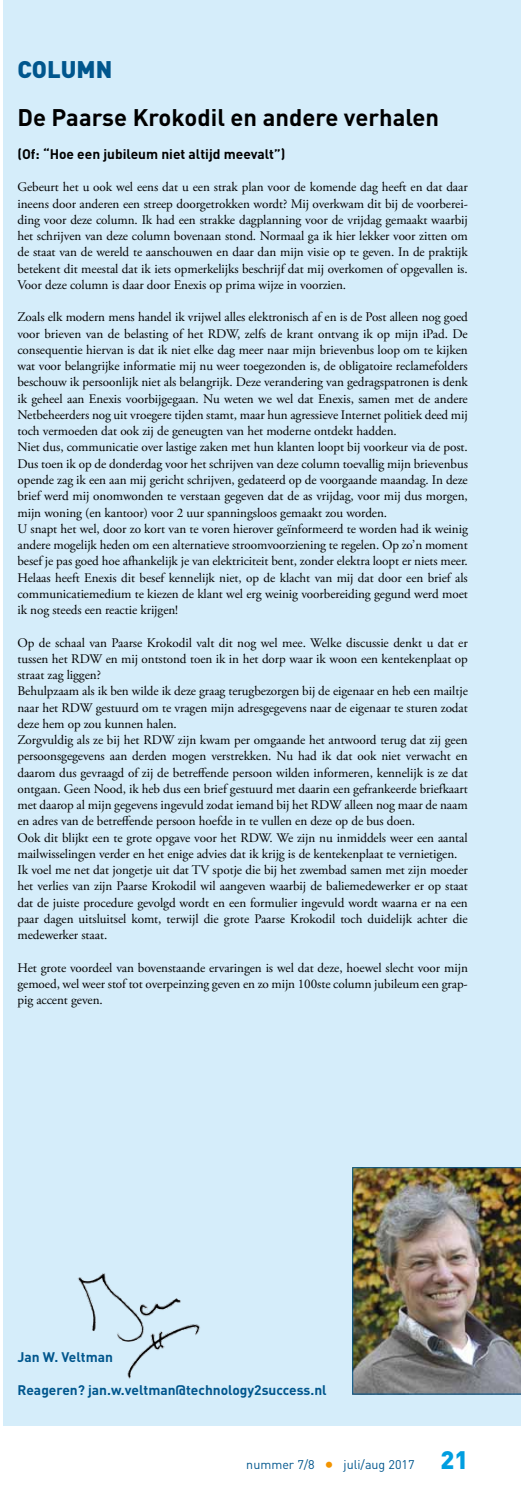
<style>
.page{position:relative;width:521px;height:1489px;background:#fff}
.page>*{position:absolute;margin:0;border:0;box-sizing:border-box;transform-origin:0 0}
.t1{font:700 23.75px "DIN";color:#000}
.t2{font:900 23.75px "DIN";color:#00568d}
.t3{font:700 13.75px "DIN";color:#00568d}
.t4{font:700 13.75px "DIN";color:#000}
.t5{font:13.12px/16.2px "Adobe Garamond Pro";letter-spacing:-.005em;color:#000;text-align:justify}
.t6{font:12.5px "DIN";color:#00568d}
.s1{font-size:18.75px;color:#f39400}
.s2{font-weight:900;font-size:25px;color:#009ee0}
</style>
<div class="page">
<div style="left:3px;top:0;width:518px;height:1425px;background:#d5edfa"></div>
<img style="left:77px;top:1273px;width:123px;height:106px">
<img style="left:352px;top:1167px;width:169px;height:227px">
<h1 class="t2" style="left:17px;top:53px;width:96px">COLUMN</h1>
<h1 class="t1" style="left:17px;top:102px;width:423px">De Paarse Krokodil en andere verhalen</h1>
<p class="t4" style="left:17px;top:145px;width:269px">(Of: “Hoe een jubileum niet altijd meevalt”)</p>
<p class="t5" style="left:17px;top:179px;width:452px">Gebeurt het u ook wel eens dat u een strak plan voor de komende dag heeft en dat daar ineens door anderen een streep doorgetrokken wordt? Mij overkwam dit bij de voorberei&shy;ding voor deze column. Ik had een strakke dagplanning voor de vrijdag gemaakt waarbij het schrijven van deze column bovenaan stond. Normaal ga ik hier lekker voor zitten om de staat van de wereld te aanschouwen en daar dan mijn visie op te geven. In de praktijk betekent dit meestal dat ik iets opmerkelijks beschrijf dat mij overkomen of opgevallen is.<br>Voor deze column is daar door Enexis op prima wijze in voorzien.</p>
<p class="t5" style="left:17px;top:309px;width:452px;text-align:left">Zoals elk modern mens handel ik vrijwel alles elektronisch af en is de Post alleen nog goed voor brieven van de belasting of het RDW, zelfs de krant ontvang ik op mijn iPad. De consequentie hiervan is dat ik niet elke dag meer naar mijn brievenbus loop om te kijken wat voor belangrijke informatie mij nu weer toegezonden is, de obligatoire reclamefolders beschouw ik persoonlijk niet als belangrijk. Deze verandering van gedragspatronen is denk ik geheel aan Enexis voorbijgegaan. Nu weten we wel dat Enexis, samen met de andere Netbeheerders nog uit vroegere tijden stamt, maar hun agressieve Internet politiek deed mij toch vermoeden dat ook zij de geneugten van het moderne ontdekt hadden.<br>Niet dus, communicatie over lastige zaken met hun klanten loopt bij voorkeur via de post.<br>Dus toen ik op de donderdag voor het schrijven van deze column toevallig mijn brievenbus opende zag ik een aan mij gericht schrijven, gedateerd op de voorgaande maandag. In deze brief werd mij onomwonden te verstaan gegeven dat de as vrijdag, voor mij dus morgen, mijn woning (en kantoor) voor 2 uur spanningsloos gemaakt zou worden.<br>U snapt het wel, door zo kort van te voren hierover geïnformeerd te worden had ik weinig andere mogelijk heden om een alternatieve stroomvoorziening te regelen. Op zo’n moment besef je pas goed hoe afhankelijk je van elektriciteit bent, zonder elektra loopt er niets meer.<br>Helaas heeft Enexis dit besef kennelijk niet, op de klacht van mij dat door een brief als communicatiemedium te kiezen de klant wel erg weinig voorbereiding gegund werd moet ik nog steeds een reactie krijgen!</p>
<p class="t5" style="left:17px;top:634px;width:452px;text-align:left">Op de schaal van Paarse Krokodil valt dit nog wel mee. Welke discussie denkt u dat er tussen het RDW en mij ontstond toen ik in het dorp waar ik woon een kentekenplaat op straat zag liggen?<br>Behulpzaam als ik ben wilde ik deze graag terugbezorgen bij de eigenaar en heb een mailtje naar het RDW gestuurd om te vragen mijn adresgegevens naar de eigenaar te sturen zodat deze hem op zou kunnen halen.<br>Zorgvuldig als ze bij het RDW zijn kwam per omgaande het antwoord terug dat zij geen persoonsgegevens aan derden mogen verstrekken. Nu had ik dat ook niet verwacht en daarom dus gevraagd of zij de betreffende persoon wilden informeren, kennelijk is ze dat ontgaan. Geen Nood, ik heb dus een brief gestuurd met daarin een gefrankeerde briefkaart met daarop al mijn gegevens ingevuld zodat iemand bij het RDW alleen nog maar de naam en adres van de betreffende persoon hoefde in te vullen en deze op de bus doen.<br>Ook dit blijkt een te grote opgave voor het RDW. We zijn nu inmiddels weer een aantal mailwisselingen verder en het enige advies dat ik krijg is de kentekenplaat te vernietigen.<br>Ik voel me net dat jongetje uit dat TV spotje die bij het zwembad samen met zijn moeder het verlies van zijn Paarse Krokodil wil aangeven waarbij de baliemedewerker er op staat dat de juiste procedure gevolgd wordt en een formulier ingevuld wordt waarna er na een paar dagen uitsluitsel komt, terwijl die grote Paarse Krokodil toch duidelijk achter die medewerker staat.</p>
<p class="t5" style="left:17px;top:959px;width:452px">Het grote voordeel van bovenstaande ervaringen is wel dat deze, hoewel slecht voor mijn gemoed, wel weer stof tot overpeinzing geven en zo mijn 100ste column jubileum een grap&shy;pig accent geven.</p>
<p class="t3" style="left:17px;top:1347px;width:97px">Jan W. Veltman</p>
<p class="t3" style="left:17px;top:1380px;width:311px">Reageren? jan.w.veltman@technology2success.nl</p>
<p class="t6" style="left:246px;top:1456px;width:223px">nummer 7/8 <span class="s1">•</span> juli/aug 2017 <span class="s2">21</span></p>
</div>
